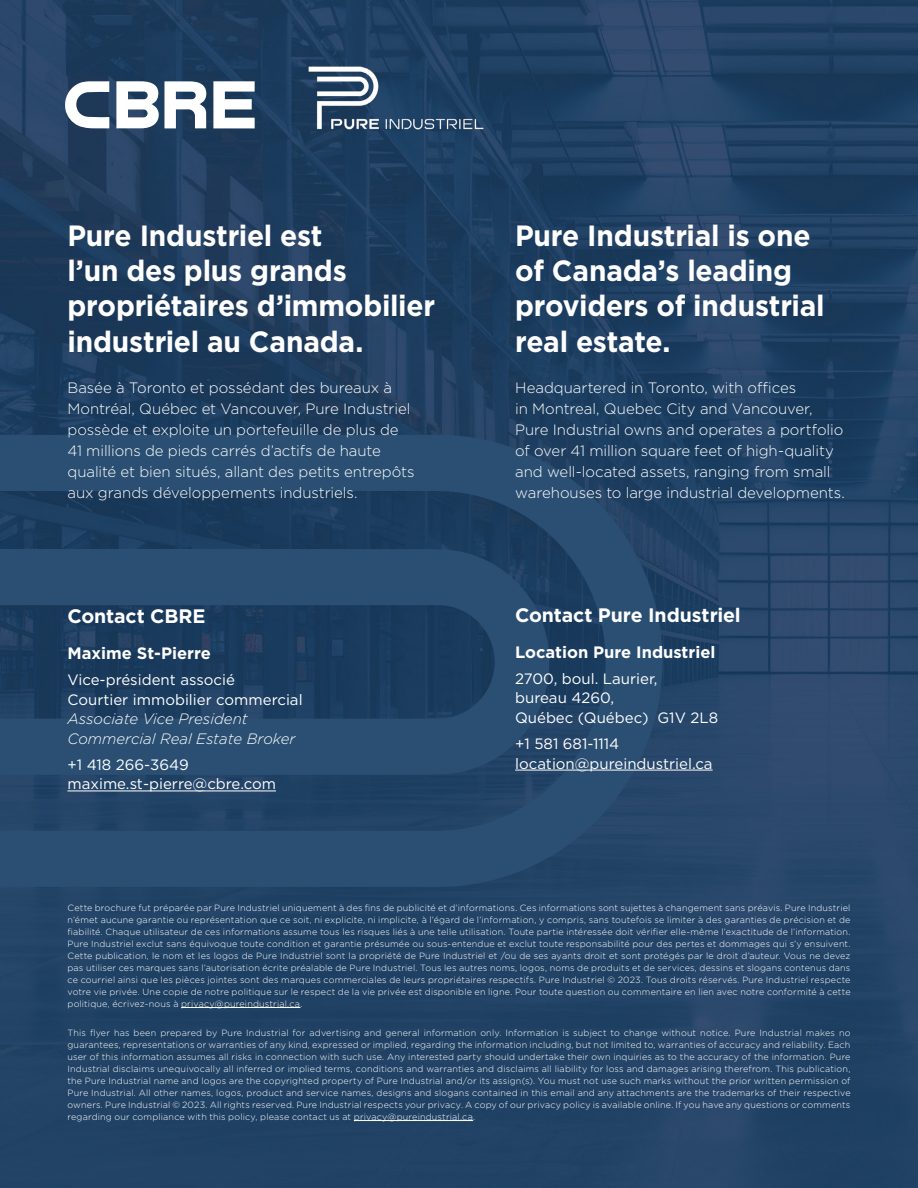
<style>
.page{position:relative;width:918px;height:1188px;background:#fff}
.page>*{position:absolute;margin:0;border:0;box-sizing:border-box;transform-origin:0 0}
.t1{font:700 29.25px/35.4px "Gotham";letter-spacing:-.01em;color:#fff;scale:.96 1}
.t2{font:700 19.5px "Gotham";letter-spacing:-.005em;color:#fff}
.t3{font:700 16.5px "Gotham";color:#fff}
.t4{font:300 15px/21px "Gotham";letter-spacing:-.005em;color:#fff}
.t5{font:15px/19.5px "Gotham";color:#fff}
.t6{font:italic 300 15px/19.5px "Gotham";color:#fff}
.t7{font:300 9px/12px "Gotham";letter-spacing:.02em;color:#fff;text-align:justify}
</style>
<div class="page">
<img style="left:0;top:0;width:918px;height:1188px">
<svg style="left:0;top:435px;width:663px;height:722px;background:#224467"></svg>
<svg style="left:0;top:549px;width:549px;height:226px;background:#224568"></svg>
<hr style="left:181px;top:1007px;width:119px;height:1px;background:#fff">
<hr style="left:354px;top:1120px;width:119px;height:1px;background:#fff">
<hr style="left:68px;top:791px;width:208px;height:1px;background:#fff">
<hr style="left:515px;top:770px;width:198px;height:1px;background:#fff">
<img style="left:308px;top:66px;width:176px;height:64px">
<svg style="left:213px;top:81px;width:42px;height:47px"></svg>
<svg style="left:116px;top:81px;width:90px;height:47px"></svg>
<svg style="left:65px;top:81px;width:44px;height:47px"></svg>
<h1 class="t1" style="left:68px;top:218px;width:384px">Pure Industriel est<br>l’un des plus grands propriétaires d’immobilier industriel au Canada.</h1>
<p class="t4" style="left:68px;top:377px;width:349px">Basée à Toronto et possédant des bureaux à Montréal, Québec et Vancouver, Pure Industriel possède et exploite un portefeuille de plus de 41 millions de pieds carrés d’actifs de haute qualité et bien situés, allant des petits entrepôts aux grands développements industriels.</p>
<h2 class="t2" style="left:68px;top:603px;width:140px">Contact CBRE</h2>
<h3 class="t3" style="left:68px;top:642px;width:145px">Maxime St-Pierre</h3>
<h3 class="t5" style="left:68px;top:670px;width:237px">Vice-président associé<br>Courtier immobilier commercial</h3>
<h3 class="t6" style="left:68px;top:709px;width:229px">Associate Vice President<br>Commercial Real Estate Broker</h3>
<h3 class="t5" style="left:68px;top:755px;width:210px">+1 418 266-3649 maxime.st-pierre@cbre.com</h3>
<h1 class="t1" style="left:515px;top:218px;width:324px">Pure Industrial is one of Canada’s leading providers of industrial real estate.</h1>
<p class="t4" style="left:515px;top:377px;width:331px">Headquartered in Toronto, with offices<br>in Montreal, Quebec City and Vancouver, Pure Industrial owns and operates a portfolio of over 41 million square feet of high-quality and well-located assets, ranging from small warehouses to large industrial developments.</p>
<h2 class="t2" style="left:515px;top:602px;width:227px">Contact Pure Industriel</h2>
<h3 class="t3" style="left:515px;top:641px;width:202px">Location Pure Industriel</h3>
<h3 class="t5" style="left:515px;top:668px;width:204px">2700, boul. Laurier,<br>bureau 4260,<br>Québec (Québec) G1V 2L8</h3>
<h3 class="t5" style="left:515px;top:734px;width:199px">+1 581 681-1114 location@pureindustriel.ca</h3>
<p class="t7" style="left:68px;top:901px;width:785px">Cette brochure fut préparée par Pure Industriel uniquement à des fins de publicité et d’informations. Ces informations sont sujettes à changement sans préavis. Pure Industriel n’émet aucune garantie ou représentation que ce soit, ni explicite, ni implicite, à l’égard de l’information, y compris, sans toutefois se limiter à des garanties de précision et de fiabilité. Chaque utilisateur de ces informations assume tous les risques liés à une telle utilisation. Toute partie intéressée doit vérifier elle-même l’exactitude de l’information.<br>Pure Industriel exclut sans équivoque toute condition et garantie présumée ou sous-entendue et exclut toute responsabilité pour des pertes et dommages qui s’y ensuivent.<br>Cette publication, le nom et les logos de Pure Industriel sont la propriété de Pure Industriel et /ou de ses ayants droit et sont protégés par le droit d’auteur. Vous ne devez pas utiliser ces marques sans l’autorisation écrite préalable de Pure Industriel. Tous les autres noms, logos, noms de produits et de services, dessins et slogans contenus dans ce courriel ainsi que les pièces jointes sont des marques commerciales de leurs propriétaires respectifs. Pure Industriel © 2023. Tous droits réservés. Pure Industriel respecte votre vie privée. Une copie de notre politique sur le respect de la vie privée est disponible en ligne. Pour toute question ou commentaire en lien avec notre conformité à cette politique, écrivez-nous à privacy@pureindustrial.ca.</p>
<p class="t7" style="left:68px;top:1026px;width:785px">This flyer has been prepared by Pure Industrial for advertising and general information only. Information is subject to change without notice. Pure Industrial makes no guarantees, representations or warranties of any kind, expressed or implied, regarding the information including, but not limited to, warranties of accuracy and reliability. Each user of this information assumes all risks in connection with such use. Any interested party should undertake their own inquiries as to the accuracy of the information. Pure Industrial disclaims unequivocally all inferred or implied terms, conditions and warranties and disclaims all liability for loss and damages arising therefrom. This publication, the Pure Industrial name and logos are the copyrighted property of Pure Industrial and/or its assign(s). You must not use such marks without the prior written permission of Pure Industrial. All other names, logos, product and service names, designs and slogans contained in this email and any attachments are the trademarks of their respective owners. Pure Industrial © 2023. All rights reserved. Pure Industrial respects your privacy. A copy of our privacy policy is available online. If you have any questions or comments regarding our compliance with this policy, please contact us at privacy@pureindustrial.ca.</p>
</div>
